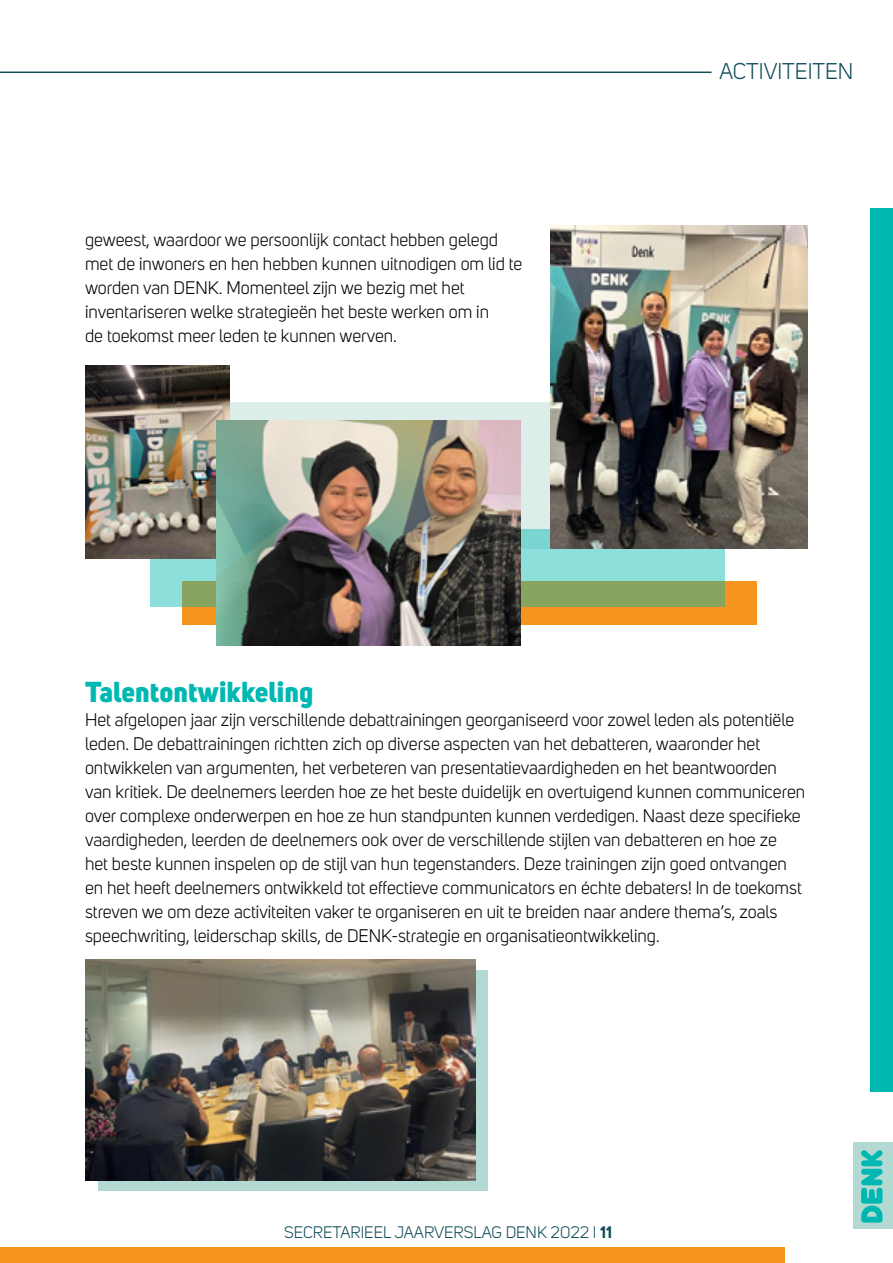
<style>
.page{position:relative;width:893px;height:1263px;background:#fff}
.page>*{position:absolute;margin:0;border:0;box-sizing:border-box;transform-origin:0 0}
.t1{font:800 28.5px "Uni Sans";color:#00b8b2}
.t2{font:22.5px "Uni Sans";color:#114c59}
.t3{font:18px/24px "Uni Sans";color:#000}
.t4{font:16.5px "Uni Sans";color:#114c59}
.s1{font-weight:700}
</style>
<div class="page">
<div style="left:870px;top:208px;width:23px;height:884px;background:#00b8b2"></div>
<div style="left:0;top:1247px;width:784px;height:16px;background:#f7941e"></div>
<div style="left:853px;top:1142px;width:40px;height:87px;background:#b3dad2"></div>
<svg style="left:861px;top:1150px;width:21px;height:72px"></svg>
<div style="left:183px;top:402px;width:367px;height:146px;background:#ddeeea"></div>
<hr style="left:0;top:72px;width:711px;height:1px;background:#114c59">
<div style="left:183px;top:581px;width:574px;height:44px;background:#f7941e"></div>
<svg style="left:151px;top:529px;width:574px;height:77px;background:#89c6aa"></svg>
<img style="left:85px;top:366px;width:145px;height:193px">
<div style="left:98px;top:970px;width:390px;height:221px;background:#b3dad2"></div>
<img style="left:85px;top:959px;width:390px;height:221px">
<img style="left:550px;top:225px;width:258px;height:323px">
<img style="left:216px;top:421px;width:305px;height:225px">
<p class="t3" style="left:85px;top:228px;width:439px">geweest, waardoor we persoonlijk contact hebben gelegd met de inwoners en hen hebben kunnen uitnodigen om lid te worden van DENK. Momenteel zijn we bezig met het inventariseren welke strategieën het beste werken om in<br>de toekomst meer leden te kunnen werven.</p>
<p class="t2" style="left:719px;top:59px;width:135px">ACTIVITEITEN</p>
<h1 class="t1" style="left:85px;top:674px;width:230px">Talentontwikkeling</h1>
<p class="t3" style="left:85px;top:708px;width:722px">Het afgelopen jaar zijn verschillende debattrainingen georganiseerd voor zowel leden als potentiële leden. De debattrainingen richtten zich op diverse aspecten van het debatteren, waaronder het ontwikkelen van argumenten, het verbeteren van presentatievaardigheden en het beantwoorden van kritiek. De deelnemers leerden hoe ze het beste duidelijk en overtuigend kunnen communiceren over complexe onderwerpen en hoe ze hun standpunten kunnen verdedigen. Naast deze specifieke vaardigheden, leerden de deelnemers ook over de verschillende stijlen van debatteren en hoe ze<br>het beste kunnen inspelen op de stijl van hun tegenstanders. Deze trainingen zijn goed ontvangen en het heeft deelnemers ontwikkeld tot effectieve communicators en échte debaters! In de toekomst streven we om deze activiteiten vaker te organiseren en uit te breiden naar andere thema’s, zoals speechwriting, leiderschap skills, de DENK-strategie en organisatieontwikkeling.</p>
<p class="t4" style="left:284px;top:1223px;width:329px">SECRETARIEEL JAARVERSLAG DENK 2022 I <span class="s1">11</span></p>
</div>
